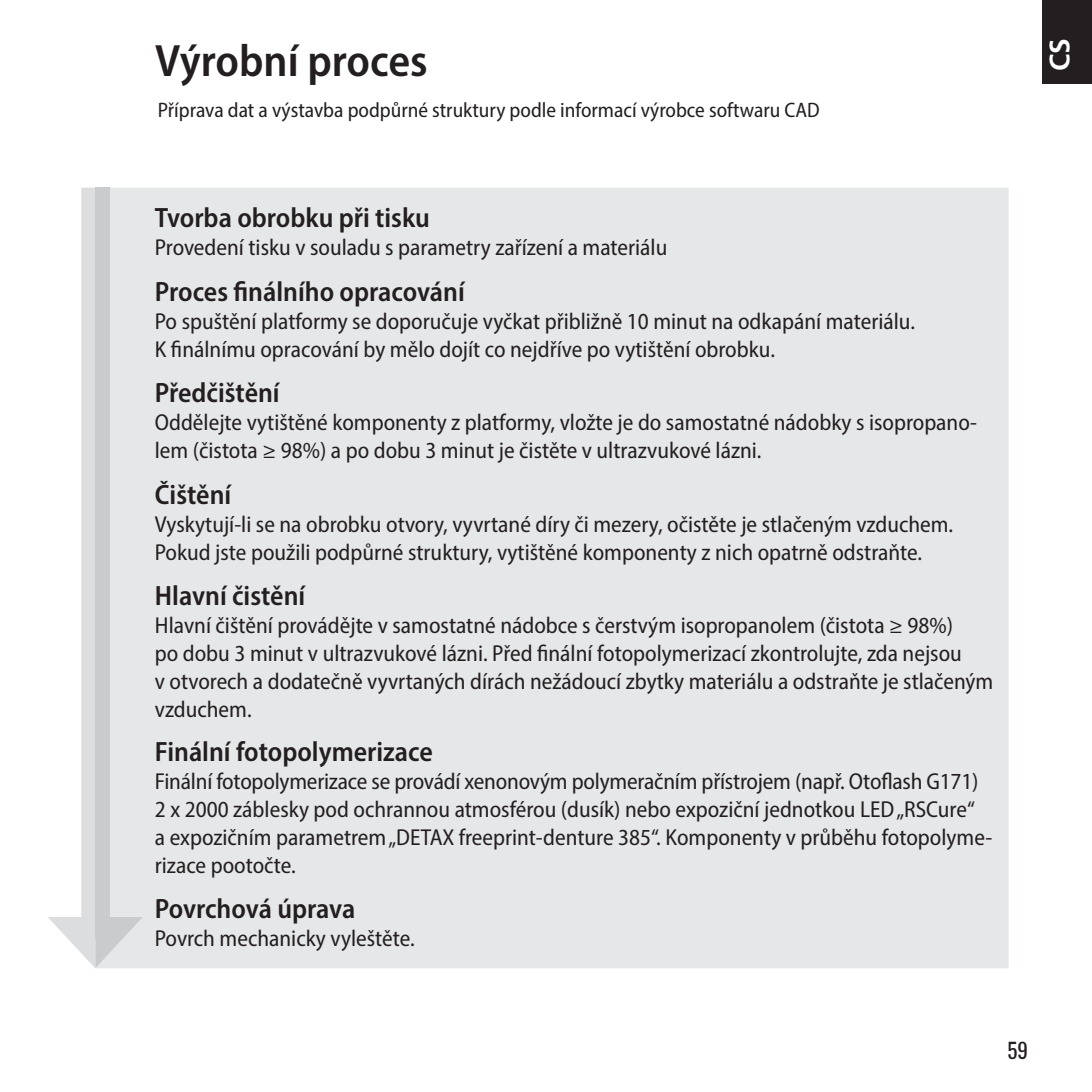
<style>
.page{position:relative;width:1092px;height:1092px;background:#fff}
.page>*{position:absolute;margin:0;border:0;box-sizing:border-box;transform-origin:0 0}
.t1{font:600 semi-condensed 45.5px "Myriad Pro";color:#231f20}
.t2{font:600 semi-condensed 28px "Myriad Pro";color:#231f20}
.t3{font:700 28px "Frutiger";color:#fff}
.t4{font:semi-condensed 23.1px/28px "Myriad Pro";color:#231f20}
.t5{font:semi-condensed 21px "Myriad Pro";color:#231f20}
.t6{font:20.65px "Oswald";color:#231f20}
</style>
<div class="page">
<div style="left:1042px;top:0;width:49px;height:84px;background:#231f20"></div>
<div style="left:143px;top:188px;width:865px;height:780px;background:#e6e7e9"></div>
<svg style="left:48px;top:188px;width:95px;height:780px"></svg>
<div style="left:81px;top:916px;width:14px;height:21px;background:#dcdddf"></div>
<div style="left:95px;top:916px;width:14px;height:21px;background:#cacbcd"></div>
<h1 class="t1" style="left:155px;top:32px;width:274px">Výrobní proces</h1>
<p class="t3" style="left:1043px;top:71px;width:34px;rotate:-90deg">CS</p>
<p class="t5" style="left:158px;top:97px;width:663px">Příprava dat a výstavba podpůrné struktury podle informací výrobce softwaru CAD</p>
<p class="t2" style="left:155px;top:200px;width:277px">Tvorba obrobku při tisku</p>
<p class="t4" style="left:155px;top:233px;width:514px">Provedení tisku v souladu s parametry zařízení a materiálu</p>
<p class="t2" style="left:155px;top:274px;width:311px">Proces finálního opracování</p>
<p class="t4" style="left:155px;top:306px;width:761px">Po spuštění platformy se doporučuje vyčkat přibližně 10 minut na odkapání materiálu.<br>K finálnímu opracování by mělo dojít co nejdříve po vytištění obrobku.</p>
<p class="t2" style="left:155px;top:375px;width:126px">Předčištění</p>
<p class="t4" style="left:155px;top:408px;width:823px">Oddělejte vytištěné komponenty z platformy, vložte je do samostatné nádobky s isopropano&shy;lem (čistota ≥ 98%) a po dobu 3 minut je čistěte v ultrazvukové lázni.</p>
<p class="t2" style="left:155px;top:476px;width:78px">Čištění</p>
<p class="t4" style="left:155px;top:509px;width:799px">Vyskytují-li se na obrobku otvory, vyvrtané díry či mezery, očistěte je stlačeným vzduchem.<br>Pokud jste použili podpůrné struktury, vytištěné komponenty z nich opatrně odstraňte.</p>
<p class="t2" style="left:155px;top:578px;width:152px">Hlavní čistění</p>
<p class="t4" style="left:155px;top:611px;width:840px">Hlavní čištění provádějte v samostatné nádobce s čerstvým isopropanolem (čistota ≥ 98%)<br>po dobu 3 minut v ultrazvukové lázni. Před finální fotopolymerizací zkontrolujte, zda nejsou<br>v otvorech a dodatečně vyvrtaných dírách nežádoucí zbytky materiálu a odstraňte je stlačeným vzduchem.</p>
<p class="t2" style="left:155px;top:733px;width:279px">Finální fotopolymerizace</p>
<p class="t4" style="left:155px;top:766px;width:839px">Finální fotopolymerizace se provádí xenonovým polymeračním přístrojem (např. Otoflash G171)<br>2 x 2000 záblesky pod ochrannou atmosférou (dusík) nebo expoziční jednotkou LED „RSCure“<br>a expozičním parametrem „DETAX freeprint-denture 385“. Komponenty v průběhu fotopolyme&shy;rizace pootočte.</p>
<p class="t2" style="left:155px;top:891px;width:202px">Povrchová úprava</p>
<p class="t4" style="left:155px;top:924px;width:261px">Povrch mechanicky vyleštěte.</p>
<p class="t6" style="left:1007px;top:1036px;width:22px">59</p>
</div>
